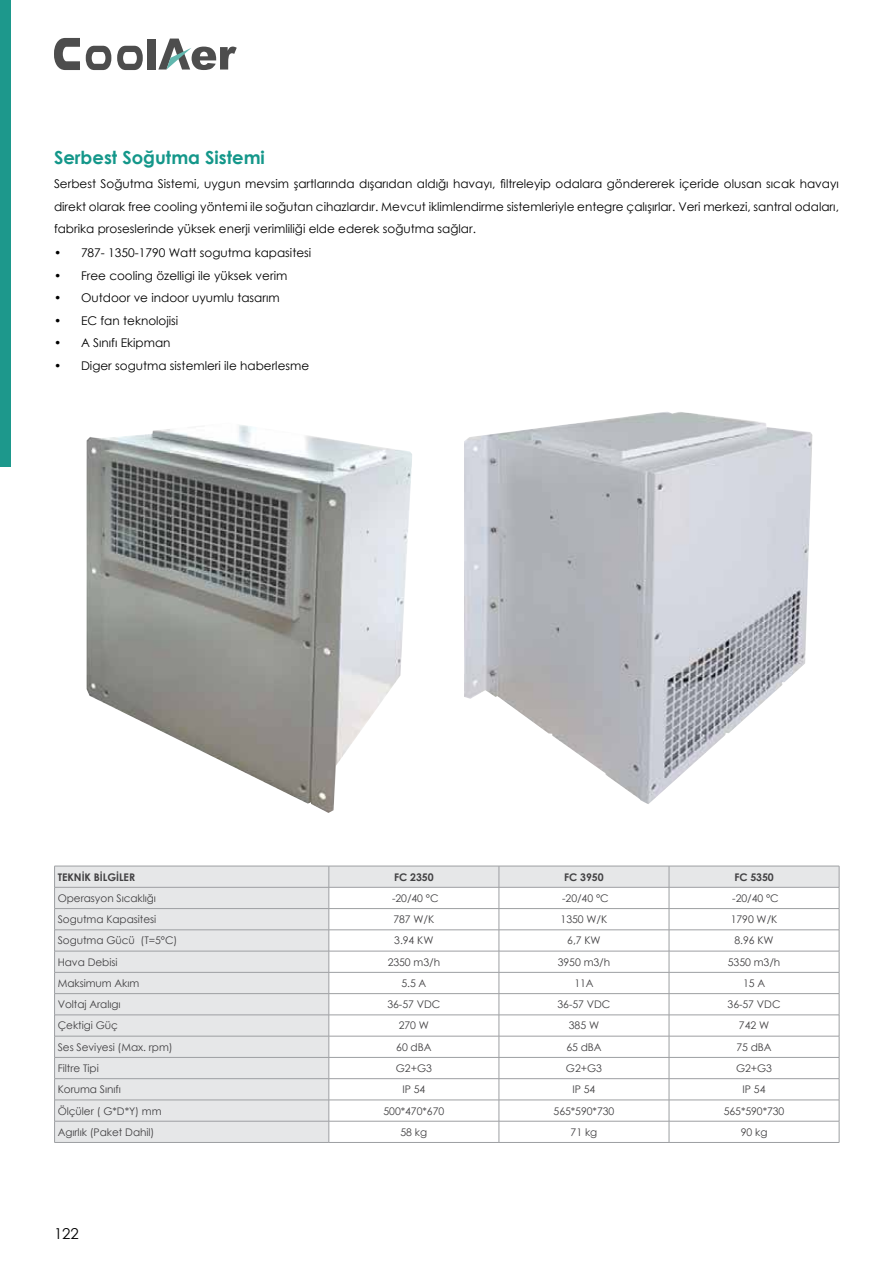
<style>
.page{position:relative;width:893px;height:1263px;background:#fff}
.page>*{position:absolute;margin:0;border:0;box-sizing:border-box;transform-origin:0 0}
.t1{font:700 18px "Century Gothic";color:#14978a}
.t2{font:15px "Century Gothic";color:#000}
.t3{font:12px/22.5px "Century Gothic";color:#000;text-align:justify}
.t4{font:10.5px "Century Gothic";letter-spacing:-.005em;color:#414042}
.t5{font:700 10.5px "Century Gothic";letter-spacing:-.005em;color:#414042}
</style>
<div class="page">
<svg style="left:86px;top:46px;width:25px;height:24px"></svg>
<svg style="left:117px;top:46px;width:26px;height:24px"></svg>
<svg style="left:54px;top:38px;width:26px;height:32px"></svg>
<div style="left:147px;top:39px;width:9px;height:31px;background:#4d4d4d"></div>
<svg style="left:158px;top:39px;width:79px;height:31px"></svg>
<div style="left:0;top:0;width:11px;height:467px;background:#1d988c"></div>
<img style="left:87px;top:425px;width:325px;height:388px">
<img style="left:464px;top:412px;width:348px;height:392px">
<div style="left:55px;top:867px;width:274px;height:275px;background:#e6e7e8"></div>
<hr style="left:54px;top:866px;width:275px;height:1px;background:#9d9fa2">
<hr style="left:54px;top:887px;width:275px;height:1px;background:#9d9fa2">
<hr style="left:54px;top:908px;width:275px;height:1px;background:#9d9fa2">
<hr style="left:54px;top:929px;width:275px;height:1px;background:#9d9fa2">
<hr style="left:54px;top:951px;width:275px;height:1px;background:#9d9fa2">
<hr style="left:54px;top:972px;width:275px;height:1px;background:#9d9fa2">
<hr style="left:54px;top:993px;width:275px;height:1px;background:#9d9fa2">
<hr style="left:54px;top:1015px;width:275px;height:1px;background:#9d9fa2">
<hr style="left:54px;top:1036px;width:275px;height:1px;background:#9d9fa2">
<hr style="left:54px;top:1057px;width:275px;height:1px;background:#9d9fa2">
<hr style="left:54px;top:1078px;width:275px;height:1px;background:#9d9fa2">
<hr style="left:54px;top:1100px;width:275px;height:1px;background:#9d9fa2">
<hr style="left:54px;top:1121px;width:275px;height:1px;background:#9d9fa2">
<svg style="left:54px;top:866px;width:1px;height:276px"></svg>
<svg style="left:329px;top:866px;width:511px;height:276px"></svg>
<hr style="left:54px;top:1142px;width:275px;height:1px;background:#9d9fa2">
<hr style="left:329px;top:1142px;width:170px;height:1px;background:#9d9fa2">
<hr style="left:499px;top:1142px;width:170px;height:1px;background:#9d9fa2">
<hr style="left:669px;top:1142px;width:170px;height:1px;background:#9d9fa2">
<h1 class="t1" style="left:54px;top:144px;width:212px">Serbest Soğutma Sistemi</h1>
<p class="t3" style="left:54px;top:172px;width:786px">Serbest Soğutma Sistemi, uygun mevsim şartlarında dışarıdan aldığı havayı, filtreleyip odalara göndererek içeride olusan sıcak havayı direkt olarak free cooling yöntemi ile soğutan cihazlardır. Mevcut iklimlendirme sistemleriyle entegre çalışırlar. Veri merkezi, santral odaları, fabrika proseslerinde yüksek enerji verimliliği elde ederek soğutma sağlar.</p>
<p class="t3" style="left:54px;top:241px;width:259px">• 787- 1350-1790 Watt sogutma kapasitesi</p>
<p class="t3" style="left:54px;top:264px;width:235px">• Free cooling özelligi ile yüksek verim</p>
<p class="t3" style="left:54px;top:286px;width:227px">• Outdoor ve indoor uyumlu tasarım</p>
<p class="t3" style="left:54px;top:309px;width:126px">• EC fan teknolojisi</p>
<p class="t3" style="left:54px;top:331px;width:118px">• A Sınıfı Ekipman</p>
<p class="t3" style="left:54px;top:354px;width:257px">• Diger sogutma sistemleri ile haberlesme</p>
<p class="t5" style="left:58px;top:869px;width:79px">TEKNİK BİLGİLER</p>
<p class="t5" style="left:394px;top:869px;width:41px">FC 2350</p>
<p class="t5" style="left:564px;top:869px;width:41px">FC 3950</p>
<p class="t5" style="left:734px;top:869px;width:41px">FC 5350</p>
<p class="t4" style="left:58px;top:891px;width:100px">Operasyon Sıcaklığı</p>
<p class="t4" style="left:392px;top:891px;width:48px">-20/40 °C</p>
<p class="t4" style="left:562px;top:891px;width:48px">-20/40 °C</p>
<p class="t4" style="left:732px;top:891px;width:48px">-20/40 °C</p>
<p class="t4" style="left:58px;top:912px;width:100px">Sogutma Kapasitesi</p>
<p class="t4" style="left:393px;top:912px;width:42px">787 W/K</p>
<p class="t4" style="left:561px;top:912px;width:48px">1350 W/K</p>
<p class="t4" style="left:731px;top:912px;width:48px">1790 W/K</p>
<p class="t4" style="left:58px;top:933px;width:121px">Sogutma Gücü (T=5°C)</p>
<p class="t4" style="left:394px;top:933px;width:41px">3.94 KW</p>
<p class="t4" style="left:567px;top:933px;width:35px">6,7 KW</p>
<p class="t4" style="left:734px;top:933px;width:41px">8.96 KW</p>
<p class="t4" style="left:58px;top:954px;width:61px">Hava Debisi</p>
<p class="t4" style="left:388px;top:954px;width:54px">2350 m3/h</p>
<p class="t4" style="left:558px;top:954px;width:54px">3950 m3/h</p>
<p class="t4" style="left:728px;top:954px;width:54px">5350 m3/h</p>
<p class="t4" style="left:58px;top:976px;width:83px">Maksimum Akım</p>
<p class="t4" style="left:401px;top:976px;width:27px">5.5 A</p>
<p class="t4" style="left:574px;top:976px;width:21px">11A</p>
<p class="t4" style="left:743px;top:976px;width:24px">15 A</p>
<p class="t4" style="left:58px;top:997px;width:64px">Voltaj Aralıgı</p>
<p class="t4" style="left:387px;top:997px;width:54px">36-57 VDC</p>
<p class="t4" style="left:557px;top:997px;width:54px">36-57 VDC</p>
<p class="t4" style="left:728px;top:997px;width:54px">36-57 VDC</p>
<p class="t4" style="left:58px;top:1018px;width:62px">Çektigi Güç</p>
<p class="t4" style="left:399px;top:1018px;width:32px">270 W</p>
<p class="t4" style="left:569px;top:1018px;width:32px">385 W</p>
<p class="t4" style="left:739px;top:1018px;width:32px">742 W</p>
<p class="t4" style="left:58px;top:1039px;width:116px">Ses Seviyesi (Max. rpm)</p>
<p class="t4" style="left:396px;top:1039px;width:37px">60 dBA</p>
<p class="t4" style="left:566px;top:1039px;width:37px">65 dBA</p>
<p class="t4" style="left:736px;top:1039px;width:37px">75 dBA</p>
<p class="t4" style="left:58px;top:1061px;width:43px">Filtre Tipi</p>
<p class="t4" style="left:396px;top:1061px;width:38px">G2+G3</p>
<p class="t4" style="left:566px;top:1061px;width:38px">G2+G3</p>
<p class="t4" style="left:736px;top:1061px;width:38px">G2+G3</p>
<p class="t4" style="left:58px;top:1082px;width:65px">Koruma Sınıfı</p>
<p class="t4" style="left:402px;top:1082px;width:24px">IP 54</p>
<p class="t4" style="left:572px;top:1082px;width:24px">IP 54</p>
<p class="t4" style="left:743px;top:1082px;width:24px">IP 54</p>
<p class="t4" style="left:58px;top:1103px;width:105px">Ölçüler ( G*D*Y) mm</p>
<p class="t4" style="left:383px;top:1103px;width:62px">500*470*670</p>
<p class="t4" style="left:554px;top:1103px;width:62px">565*590*730</p>
<p class="t4" style="left:724px;top:1103px;width:62px">565*590*730</p>
<p class="t4" style="left:58px;top:1125px;width:98px">Agırlık (Paket Dahil)</p>
<p class="t4" style="left:401px;top:1125px;width:28px">58 kg</p>
<p class="t4" style="left:571px;top:1125px;width:28px">71 kg</p>
<p class="t4" style="left:741px;top:1125px;width:28px">90 kg</p>
<p class="t2" style="left:54px;top:1223px;width:26px">122</p>
</div>
